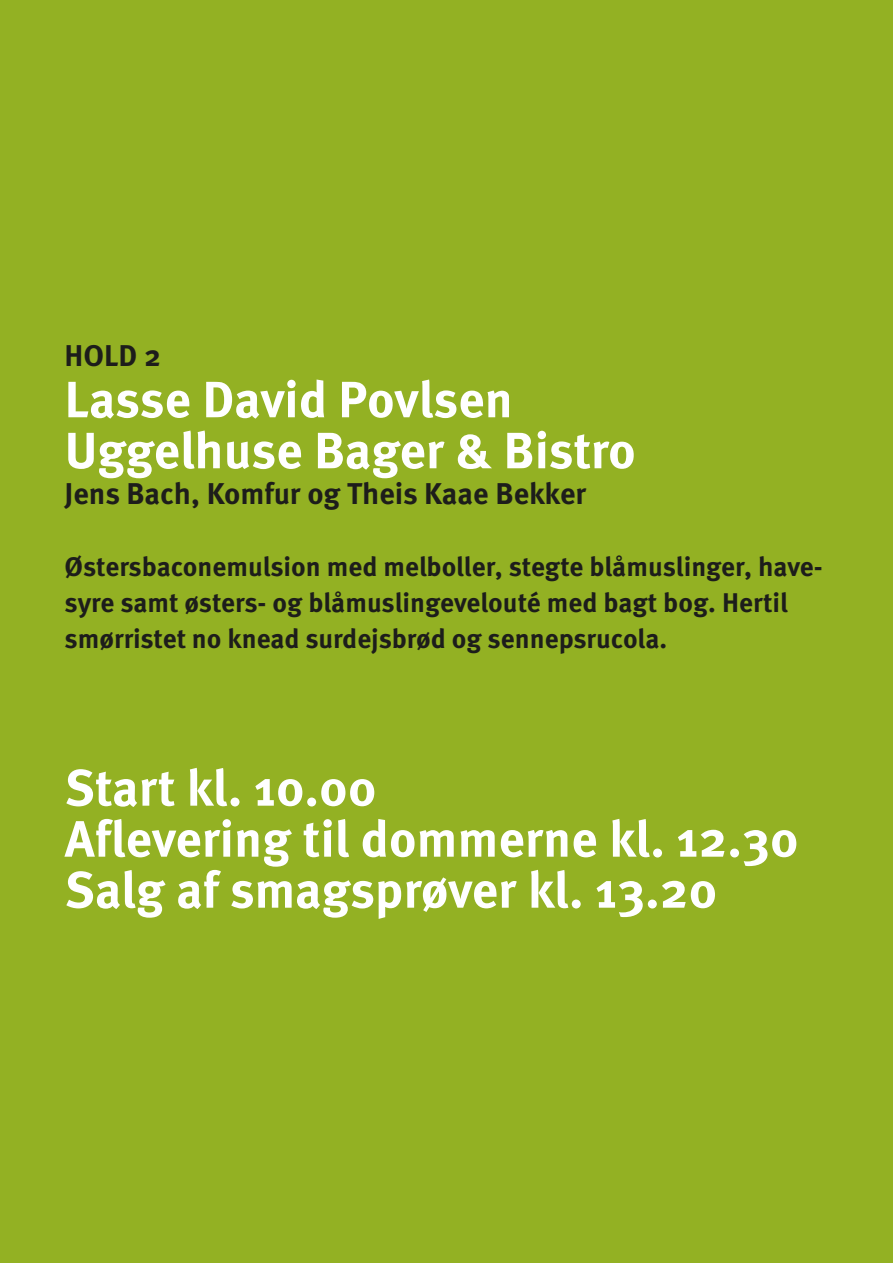
<style>
.page{position:relative;width:893px;height:1263px;background:#93b123}
.page>*{position:absolute;margin:0;border:0;box-sizing:border-box;transform-origin:0 0}
.t1{font:700 51px "Meta Pro";color:#fff}
.t2{font:700 30px "Meta Pro";color:#1d1d1b}
.t3{font:700 27px/36px "Meta Pro";color:#1d1d1b}
</style>
<div class="page">
<p class="t2" style="left:65px;top:332px;width:98px">HOLD 2</p>
<p class="t1" style="left:65px;top:360px;width:450px">Lasse David Povlsen</p>
<p class="t1" style="left:65px;top:411px;width:573px">Uggelhuse Bager &amp; Bistro</p>
<p class="t2" style="left:65px;top:470px;width:523px">Jens Bach, Komfur og Theis Kaae Bekker</p>
<p class="t3" style="left:65px;top:547px;width:760px">Østersbaconemulsion med melboller, stegte blåmuslinger, have&shy;syre samt østers- og blåmuslingevelouté med bagt bog. Hertil smørristet no knead surdejsbrød og sennepsrucola.</p>
<p class="t1" style="left:65px;top:748px;width:314px">Start kl. 10.00</p>
<p class="t1" style="left:65px;top:799px;width:736px">Aflevering til dommerne kl. 12.30</p>
<p class="t1" style="left:65px;top:850px;width:654px">Salg af smagsprøver kl. 13.20</p>
</div>
